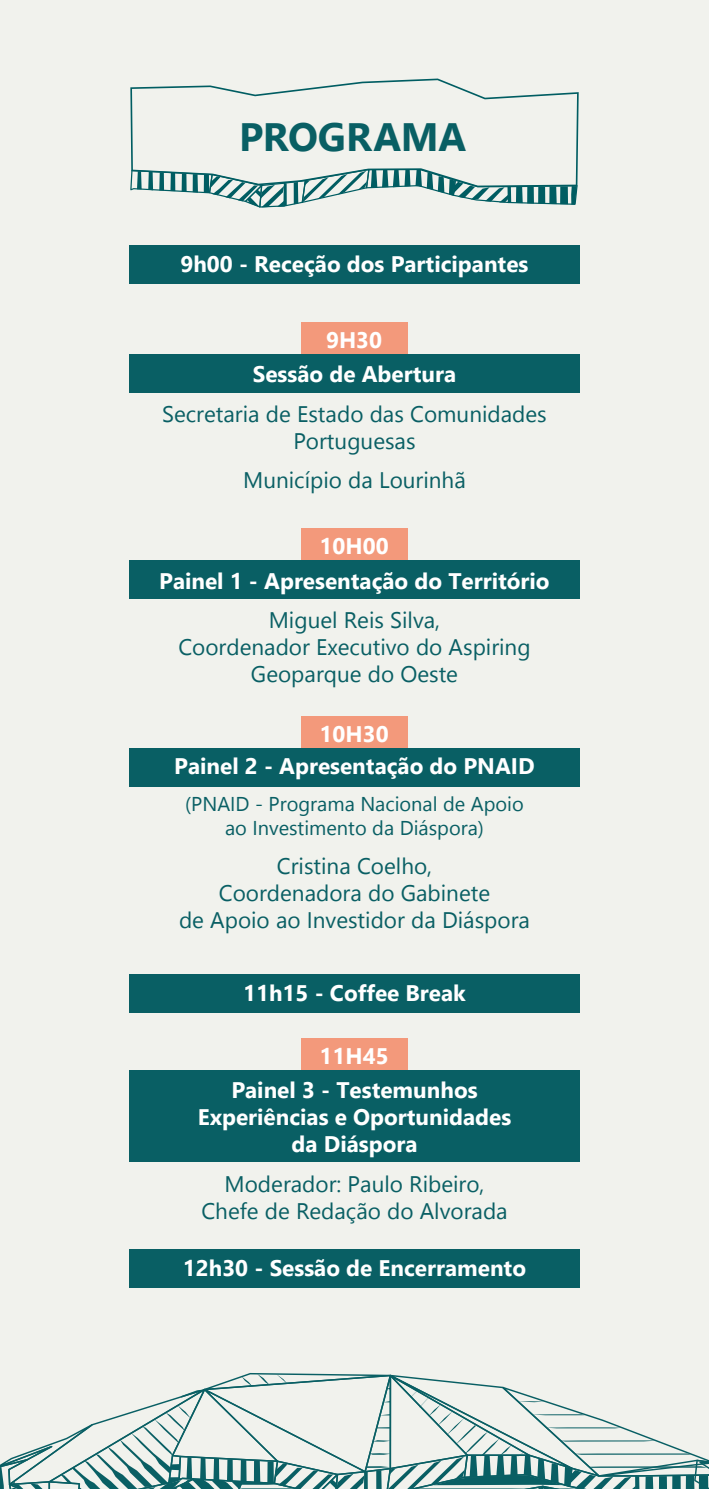
<style>
.page{position:relative;width:709px;height:1489px;background:#fff}
.page>*{position:absolute;margin:0;border:0;box-sizing:border-box;transform-origin:0 0}
.t1{font:700 39.5px "Leelawadee UI";letter-spacing:-.005em;color:#095f64}
.t2{font:22.5px/27px "Leelawadee UI";color:#095f64;text-align:center}
.t3{font:700 22.5px/27px "Leelawadee UI";color:#fff;text-align:center}
.t4{font:20px/24px "Leelawadee UI";color:#095f64;text-align:center}
</style>
<div class="page">
<div style="left:0;top:0;width:709px;height:1488px;background:#f1f2ed"></div>
<svg style="left:130px;top:187px;width:447px;height:20px"></svg>
<svg style="left:130px;top:79px;width:448px;height:108px"></svg>
<svg style="left:0;top:1373px;width:709px;height:116px"></svg>
<div style="left:129px;top:245px;width:450px;height:39px;background:#095f64"></div>
<div style="left:129px;top:354px;width:450px;height:38px;background:#095f64"></div>
<div style="left:301px;top:322px;width:106px;height:31px;background:#f3997b"></div>
<div style="left:129px;top:560px;width:450px;height:39px;background:#095f64"></div>
<div style="left:301px;top:528px;width:106px;height:32px;background:#f3997b"></div>
<div style="left:129px;top:748px;width:450px;height:39px;background:#095f64"></div>
<div style="left:301px;top:716px;width:106px;height:32px;background:#f3997b"></div>
<div style="left:129px;top:974px;width:450px;height:38px;background:#095f64"></div>
<div style="left:129px;top:1248px;width:450px;height:39px;background:#095f64"></div>
<div style="left:129px;top:1070px;width:450px;height:91px;background:#095f64"></div>
<div style="left:301px;top:1038px;width:106px;height:31px;background:#f3997b"></div>
<h1 class="t1" style="left:239px;top:109px;width:228px">PROGRAMA</h1>
<p class="t3" style="left:180px;top:249px;width:349px">9h00 - Receção dos Participantes</p>
<p class="t3" style="left:326px;top:325px;width:58px">9H30</p>
<p class="t3" style="left:253px;top:359px;width:205px">Sessão de Abertura</p>
<p class="t2" style="left:162px;top:399px;width:386px">Secretaria de Estado das Comunidades<br>Portuguesas</p>
<p class="t2" style="left:243px;top:465px;width:224px">Município da Lourinhã</p>
<p class="t3" style="left:320px;top:531px;width:70px">10H00</p>
<p class="t3" style="left:159px;top:566px;width:392px">Painel 1 - Apresentação do Território</p>
<p class="t2" style="left:178px;top:605px;width:354px">Miguel Reis Silva,<br>Coordenador Executivo do Aspiring<br>Geoparque do Oeste</p>
<p class="t3" style="left:320px;top:719px;width:70px">10H30</p>
<p class="t3" style="left:174px;top:751px;width:362px">Painel 2 - Apresentação do PNAID</p>
<p class="t4" style="left:185px;top:790px;width:340px">(PNAID - Programa Nacional de Apoio ao Investimento da Diáspora)</p>
<p class="t2" style="left:179px;top:851px;width:352px">Cristina Coelho,<br>Coordenadora do Gabinete<br>de Apoio ao Investidor da Diáspora</p>
<p class="t3" style="left:243px;top:977px;width:224px">11h15 - Coffee Break</p>
<p class="t3" style="left:320px;top:1041px;width:70px">11H45</p>
<p class="t3" style="left:198px;top:1075px;width:315px">Painel 3 - Testemunhos<br>Experiências e Oportunidades da Diáspora</p>
<p class="t2" style="left:201px;top:1169px;width:308px">Moderador: Paulo Ribeiro,<br>Chefe de Redação do Alvorada</p>
<p class="t3" style="left:183px;top:1253px;width:345px">12h30 - Sessão de Encerramento</p>
</div>
